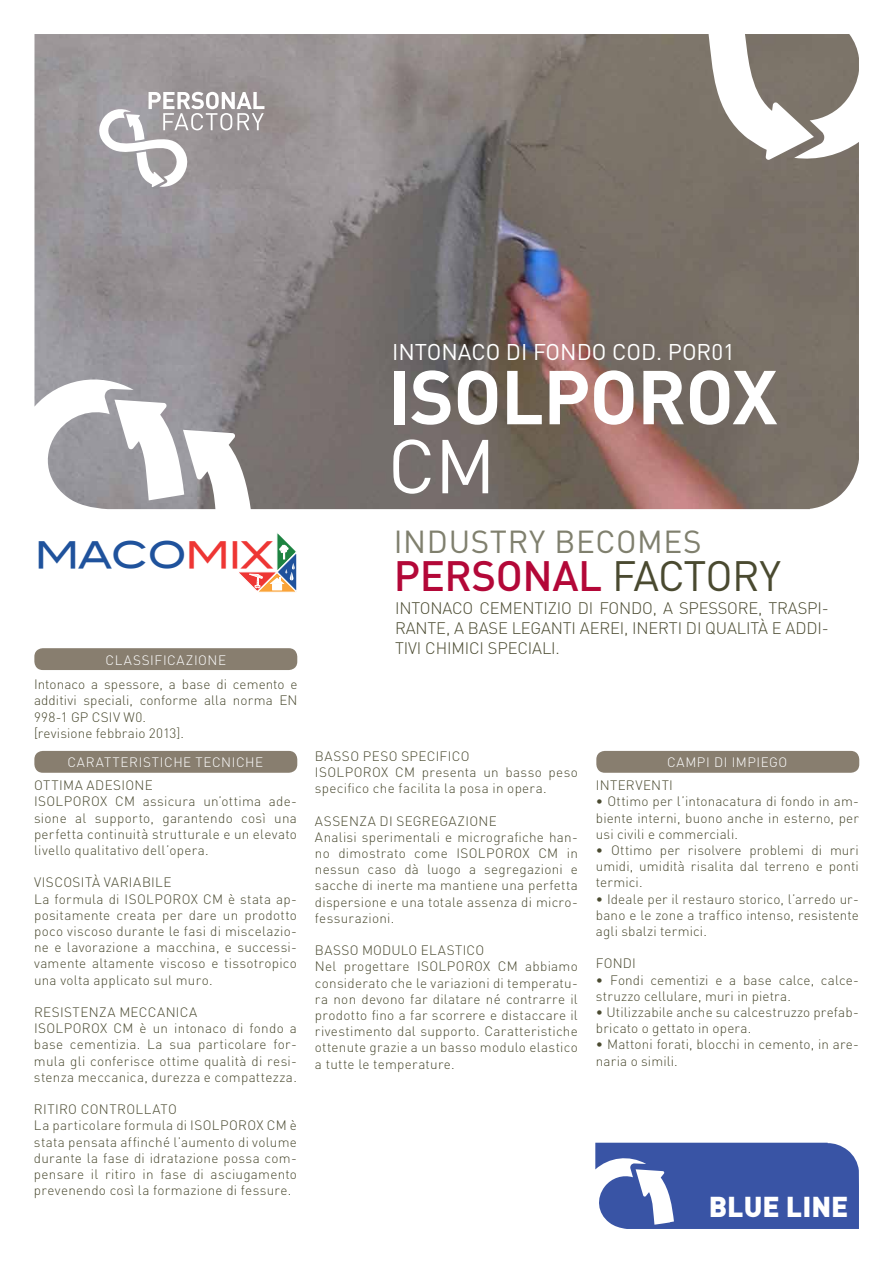
<style>
.page{position:relative;width:893px;height:1263px;background:#fff}
.page>*{position:absolute;margin:0;border:0;box-sizing:border-box;transform-origin:0 0}
.t1{font:700 75px "DIN";letter-spacing:-.01em;color:#fff}
.t2{font:75px "DIN";color:#fff}
.t3{font:500 42px "DIN";letter-spacing:-.01em;color:#b30838}
.t4{font:36.6px "Blair Md ITCTT Medium";letter-spacing:-.05em;color:#1f529c}
.t5{font:31.5px "DIN";letter-spacing:.02em;color:#80806e}
.t6{font:900 28.35px "DIN";color:#fff}
.t7{font:22.5px "DIN";color:#fff}
.t8{font:300 16.5px "DIN";letter-spacing:-.01em;color:#4a4a30}
.t9{font:300 13.5px/16.2px "DIN";letter-spacing:.02em;color:#4a4a30}
.t10{font:300 13.5px "DIN";letter-spacing:.045em;color:#fff}
.s1{color:#ee3634}
.s2{font-weight:400;color:#4a4a30}
</style>
<div class="page">
<img style="left:34px;top:34px;width:825px;height:475px">
<svg style="left:708px;top:34px;width:106px;height:126px"></svg>
<svg style="left:114px;top:400px;width:137px;height:110px"></svg>
<svg style="left:97px;top:92px;width:167px;height:96px"></svg>
<svg style="left:239px;top:533px;width:58px;height:59px"></svg>
<div style="left:34px;top:751px;width:263px;height:22px;background:#887e6f;border-radius:9px"></div>
<div style="left:596px;top:751px;width:263px;height:22px;background:#887e6f;border-radius:9px"></div>
<svg style="left:595px;top:1143px;width:264px;height:86px;background:#4e66ae"></svg>
<div style="left:34px;top:648px;width:263px;height:22px;background:#887e6f;border-radius:9px"></div>
<h3 class="t4" style="left:34px;top:525px;width:241px">MACO<span class="s1">MIX</span></h3>
<p class="t10" style="left:106px;top:651px;width:122px">CLASSIFICAZIONE</p>
<p class="t9" style="left:34px;top:676px;width:265px">Intonaco a spessore, a base di cemento e additivi speciali, conforme alla norma EN<br>998-1 GP CSIV W0.<br>[revisione febbraio 2013].</p>
<p class="t10" style="left:67px;top:754px;width:197px">CARATTERISTICHE TECNICHE</p>
<p class="t9" style="left:34px;top:777px;width:264px">ottima adesione<br>ISO LPO ROX CM assicura un’ottima ade&shy;sione al supporto, garantendo così una perfetta continuità strutturale e un elevato livello qualitativo dell’opera.</p>
<p class="t9" style="left:34px;top:874px;width:86px">viscosità varia</p>
<p class="t9" style="left:34px;top:874px;width:264px;text-indent:108px">bile<br>La formula di ISOLPOROX CM è stata ap&shy;positamente creata per dare un prodotto poco viscoso durante le fasi di miscelazio&shy;ne e lavorazione a macchina, e successi&shy;vamente altamente viscoso e tissotropico una volta applicato sul muro.</p>
<p class="t9" style="left:34px;top:1004px;width:9px">resisten</p>
<p class="t9" style="left:34px;top:1004px;width:264px;text-indent:65px">za meccanica<br>ISOLPOROX CM è un intonaco di fondo a base cementizia. La sua particolare for&shy;mula gli conferisce ottime qualità di resi&shy;stenza meccanica, durezza e compattezza.</p>
<p class="t9" style="left:34px;top:1101px;width:8px">ritir</p>
<p class="t9" style="left:68px;top:1101px;width:40px">o contr</p>
<p class="t9" style="left:126px;top:1101px;width:18px">ollat</p>
<p class="t9" style="left:34px;top:1101px;width:264px;text-indent:134px">o<br>La particolare formula di ISO LPO ROX CM è stata pensata affinché l’aumento di volume durante la fase di idratazione possa com&shy;pensare il ritiro in fase di asciugamento prevenendo così la formazione di fessure.</p>
<h3 class="t7" style="left:392px;top:338px;width:344px">INTONACO DI FONDO COD. POR01</h3>
<h1 class="t1" style="left:388px;top:348px;width:391px">ISOLPOROX</h1>
<h1 class="t2" style="left:388px;top:419px;width:110px">CM</h1>
<h3 class="t5" style="left:394px;top:522px;width:309px">INDUSTRY BECOMES</h3>
<h2 class="t3" style="left:394px;top:549px;width:389px">PERSONAL <span class="s2">FACTORY</span></h2>
<p class="t8" style="left:395px;top:598px;width:47px">Intonac</p>
<p class="t8" style="left:463px;top:598px;width:60px">o cementi</p>
<p class="t8" style="left:548px;top:598px;width:142px">zio di fon do, a spess</p>
<p class="t8" style="left:727px;top:598px;width:51px">ore, traspi</p>
<p class="t8" style="left:822px;top:598px;width:9px">-</p>
<p class="t8" style="left:395px;top:618px;width:11px">rante</p>
<p class="t8" style="left:446px;top:618px;width:44px">, a base</p>
<p class="t8" style="left:512px;top:618px;width:39px">leganti</p>
<p class="t8" style="left:580px;top:618px;width:10px">aerei</p>
<p class="t8" style="left:624px;top:618px;width:17px">, inerti</p>
<p class="t8" style="left:686px;top:618px;width:40px">di qualit</p>
<p class="t8" style="left:758px;top:618px;width:72px">à e addi-</p>
<p class="t8" style="left:395px;top:638px;width:103px">tivichimici speciali</p>
<p class="t8" style="left:556px;top:638px;width:6px">.</p>
<p class="t9" style="left:315px;top:748px;width:264px;text-indent:125px">fico<br>ISO LPO ROX CM presenta un basso peso specifico che facilita la posa in opera.</p>
<p class="t9" style="left:315px;top:812px;width:10px">assen</p>
<p class="t9" style="left:315px;top:748px;width:19px">bass</p>
<p class="t9" style="left:350px;top:748px;width:22px">o pes</p>
<p class="t9" style="left:389px;top:748px;width:21px">o speci</p>
<p class="t9" style="left:315px;top:812px;width:264px;text-indent:44px">za di segregazione<br>Analisi sperimentali e micrografiche han&shy;no dimostrato come ISO LPO ROX CM in nessun caso dà luogo a segregazioni e sacche di inerte ma mantiene una perfetta dispersione e una totale assenza di micro&shy;fessurazioni.</p>
<p class="t9" style="left:315px;top:942px;width:58px">BASSO MOD</p>
<p class="t9" style="left:315px;top:942px;width:264px;text-indent:77px">ULO ELASTICO<br>Nel progettare ISO LPO ROX CM abbiamo considerato che le variazioni di temperatu&shy;ra non devono far dilatare né contrarre il prodotto fino a far scorrere e distaccare il rivestimento dal supporto. Caratteristiche ottenute grazie a un basso modulo elastico a tutte le temperature.</p>
<p class="t10" style="left:667px;top:754px;width:112px">CAM PI DI IM PIEGO</p>
<p class="t9" style="left:596px;top:777px;width:13px">Inter</p>
<p class="t9" style="left:635px;top:777px;width:16px">venti</p>
<p class="t9" style="left:596px;top:793px;width:264px;text-align:justify">• Ottimo per l’intonacatura di fondo in am&shy;biente interni, buono anche in esterno, per usi civili e commerciali.</p>
<p class="t9" style="left:596px;top:842px;width:264px;text-align:justify">• Ottimo per risolvere problemi di muri umidi, umidità risalita dal terreno e ponti termici.</p>
<p class="t9" style="left:596px;top:890px;width:264px;text-align:justify">• Ideale per il restauro storico, l’arredo ur&shy;bano e le zone a traffico intenso, resistente agli sbalzi termici.</p>
<p class="t9" style="left:596px;top:955px;width:38px">Fondi</p>
<p class="t9" style="left:596px;top:971px;width:264px">• Fondi cementizi e a base calce, calce&shy;struzzo cellulare, muri in pietra.</p>
<p class="t9" style="left:596px;top:1004px;width:264px">• Utilizzabile anche su calcestruzzo prefab&shy;bricato o gettato in opera.</p>
<p class="t9" style="left:596px;top:1036px;width:264px">• Mattoni forati, blocchi in cemento, in are&shy;naria o simili.</p>
<h3 class="t6" style="left:709px;top:1188px;width:141px">BLUE LINE</h3>
</div>
